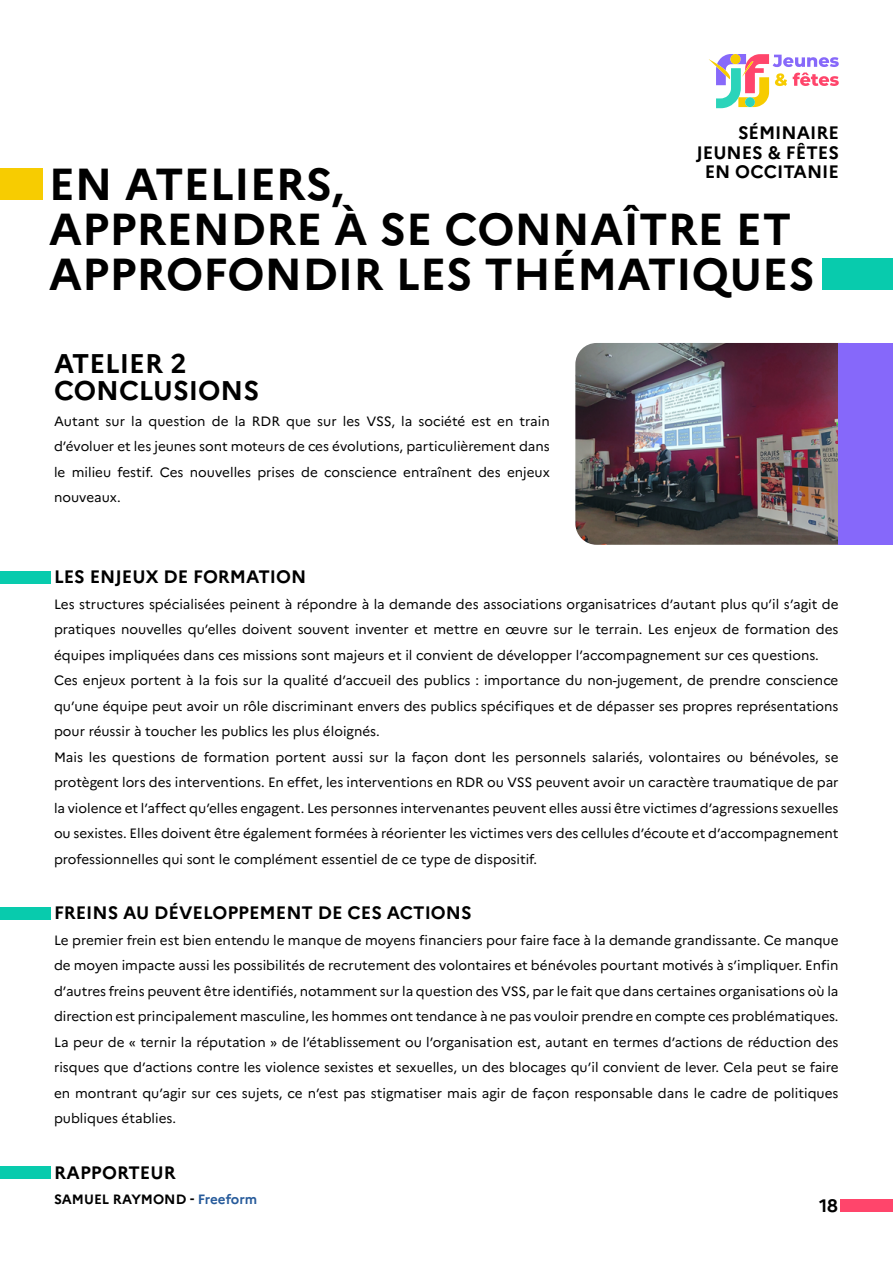
<style>
.page{position:relative;width:893px;height:1263px;background:#fff}
.page>*{position:absolute;margin:0;border:0;box-sizing:border-box;transform-origin:0 0}
.t1{font:700 44.85px/44.8px "Marianne";color:#000}
.t2{font:700 27px/27px "Marianne";color:#000}
.t3{font:700 18px/19.5px "Marianne";color:#000;text-align:right}
.t4{font:13.5px/25.5px "Marianne";color:#000;text-align:justify}
.t5{font:700 13.5px "Marianne";color:#000}
.s1{color:#275b9b}
</style>
<div class="page">
<svg style="left:709px;top:54px;width:130px;height:54px"></svg>
<div style="left:840px;top:1199px;width:53px;height:13px;background:#ff456b"></div>
<div style="left:0;top:169px;width:43px;height:31px;background:#f7cc01"></div>
<div style="left:0;top:571px;width:51px;height:12px;background:#08cbad"></div>
<div style="left:0;top:907px;width:51px;height:12px;background:#08cbad"></div>
<div style="left:0;top:1166px;width:51px;height:13px;background:#08cbad"></div>
<div style="left:822px;top:259px;width:71px;height:31px;background:#08cbad"></div>
<img style="left:575px;top:343px;width:263px;height:202px">
<div style="left:838px;top:343px;width:54px;height:202px;background:#8668fa"></div>
<h3 class="t3" style="left:696px;top:122px;width:144px">SÉMINAIRE<br>JEUNES &amp; FÊTES<br>EN OCCITANIE</h3>
<h1 class="t1" style="left:49px;top:158px;width:767px">EN ATELIERS,<br>APPRENDRE À SE CONNAÎTRE ET<br>APPROFONDIR LES THÉMATIQUES</h1>
<h2 class="t2" style="left:54px;top:348px;width:207px">ATELIER 2<br>CONCLUSIONS</h2>
<p class="t4" style="left:54px;top:407px;width:497px">Autant sur la question de la RDR que sur les VSS, la société est en train d’évoluer et les jeunes sont moteurs de ces évolutions, particulièrement dans le milieu festif. Ces nouvelles prises de conscience entraînent des enjeux nouveaux.</p>
<h3 class="t3" style="left:54px;top:566px;width:254px">LES ENJEUX DE FORMATION</h3>
<p class="t4" style="left:54px;top:590px;width:786px;text-align:left">Les structures spécialisées peinent à répondre à la demande des associations organisatrices d’autant plus qu’il s’agit de pratiques nouvelles qu’elles doivent souvent inventer et mettre en œuvre sur le terrain. Les enjeux de formation des équipes impliquées dans ces missions sont majeurs et il convient de développer l’accompagnement sur ces questions.<br>Ces enjeux portent à la fois sur la qualité d’accueil des publics : importance du non-jugement, de prendre conscience qu’une équipe peut avoir un rôle discriminant envers des publics spécifiques et de dépasser ses propres représentations pour réussir à toucher les publics les plus éloignés.<br>Mais les questions de formation portent aussi sur la façon dont les personnels salariés, volontaires ou bénévoles, se protègent lors des interventions. En effet, les interventions en RDR ou VSS peuvent avoir un caractère traumatique de par la violence et l’affect qu’elles engagent. Les personnes intervenantes peuvent elles aussi être victimes d’agressions sexuelles ou sexistes. Elles doivent être également formées à réorienter les victimes vers des cellules d’écoute et d’accompagnement professionnelles qui sont le complément essentiel de ce type de dispositif.</p>
<h3 class="t3" style="left:54px;top:902px;width:419px">FREINS AU DÉVELOPPEMENT DE CES ACTIONS</h3>
<p class="t4" style="left:54px;top:926px;width:786px">Le premier frein est bien entendu le manque de moyens financiers pour faire face à la demande grandissante. Ce manque de moyen impacte aussi les possibilités de recrutement des volontaires et bénévoles pourtant motivés à s’impliquer. Enfin d’autres freins peuvent être identifiés, notamment sur la question des VSS, par le fait que dans certaines organisations où la direction est principalement masculine, les hommes ont tendance à ne pas vouloir prendre en compte ces problématiques.<br>La peur de « ternir la réputation » de l’établissement ou l’organisation est, autant en termes d’actions de réduction des risques que d’actions contre les violence sexistes et sexuelles, un des blocages qu’il convient de lever. Cela peut se faire en montrant qu’agir sur ces sujets, ce n’est pas stigmatiser mais agir de façon responsable dans le cadre de politiques publiques établies.</p>
<h3 class="t3" style="left:54px;top:1161px;width:123px">RAPPORTEUR</h3>
<p class="t5" style="left:54px;top:1189px;width:205px">SAMUEL RAYMOND - <span class="s1">Freeform</span></p>
<h3 class="t3" style="left:819px;top:1194px;width:21px">18</h3>
</div>
